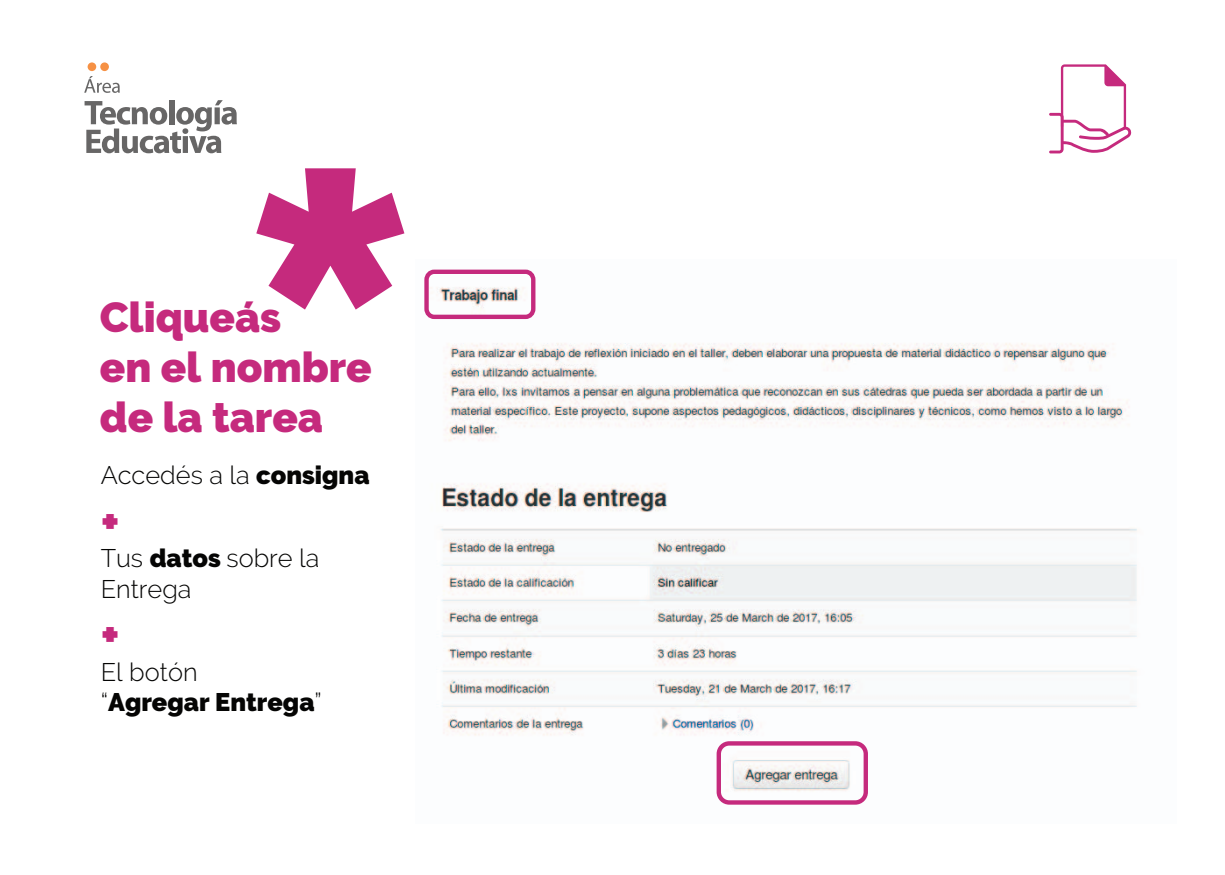
<style>
.page{position:relative;width:1225px;height:875px;background:#fff}
.page>*{position:absolute;margin:0;border:0;box-sizing:border-box;transform-origin:0 0}
.t1{font:900 43.75px "Raleway";color:#c52a7d}
.t2{font:900 41.91px/50.2px "Raleway";color:#c52a7d}
.t3{font:300 25.38px/30.4px "Raleway";color:#050504}
.t4{font:900 25.38px/30.4px "Raleway";color:#050504}
.s1{font-weight:900}
.s2{font-weight:300}
</style>
<div class="page">
<svg style="left:84px;top:76px;width:36px;height:17px"></svg>
<svg style="left:85px;top:100px;width:152px;height:53px"></svg>
<div style="left:100px;top:62px;width:9px;height:9px;background:#f69144;border-radius:50%"></div>
<div style="left:88px;top:62px;width:8px;height:9px;background:#f69144;border-radius:50%"></div>
<svg style="left:256px;top:168px;width:148px;height:142px"></svg>
<svg style="left:1049px;top:64px;width:82px;height:89px"></svg>
<img style="left:429px;top:269px;width:708px;height:531px">
<div style="left:717px;top:741px;width:151px;height:64px;border:4px solid #c52a7d;border-radius:10px"></div>
<div style="left:424px;top:270px;width:111px;height:49px;border:4px solid #c52a7d;border-radius:8px"></div>
<h2 class="t2" style="left:100px;top:292px;width:273px">Cliqueás<br>en el nombre de la tarea</h2>
<p class="t3" style="left:101px;top:460px;width:270px">Accedés a la <span class="s1">consigna</span></p>
<h1 class="t1" style="left:101px;top:496px;width:20px">+</h1>
<p class="t3" style="left:101px;top:543px;width:220px">Tus <span class="s1">datos</span> sobre la<br>Entrega</p>
<h1 class="t1" style="left:101px;top:610px;width:20px">+</h1>
<p class="t4" style="left:101px;top:657px;width:223px"><span class="s2">El botón<br>“</span>Agregar Entrega<span class="s2">”</span></p>
</div>
